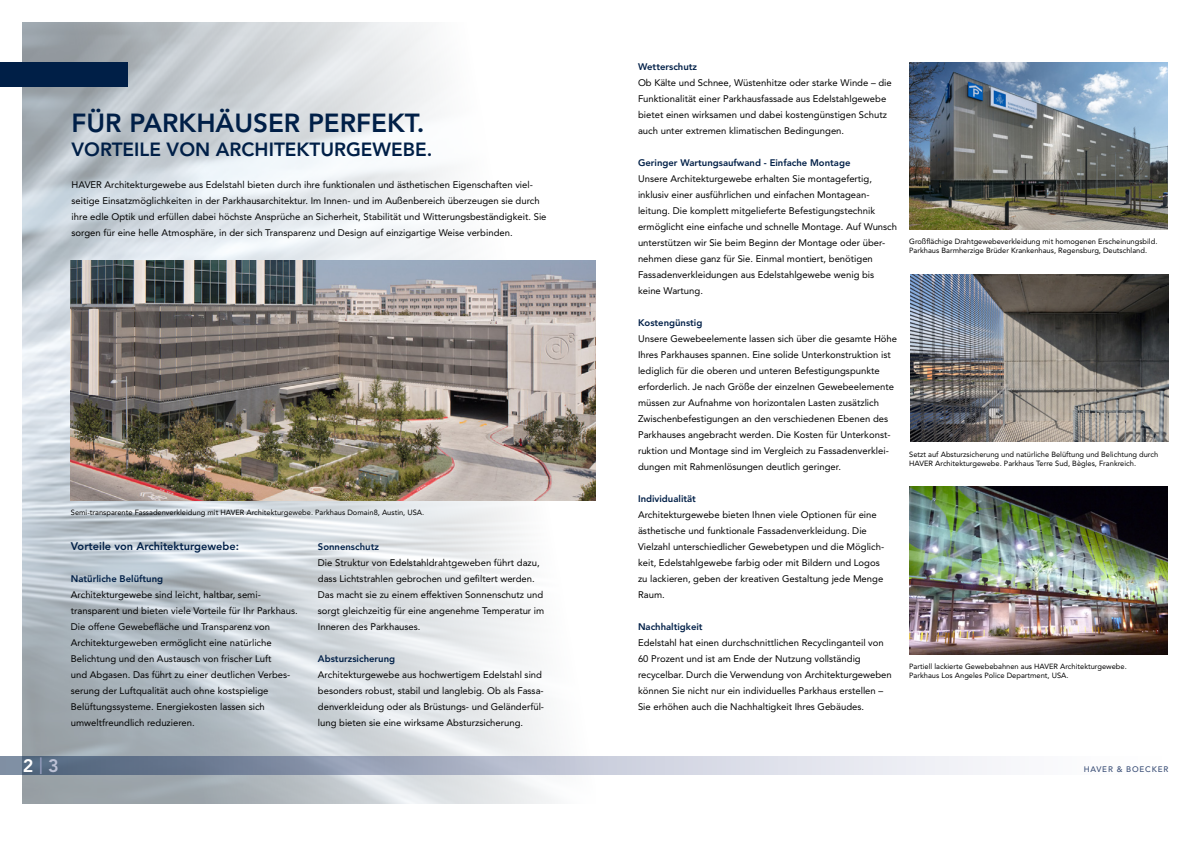
<style>
.page{position:relative;width:1191px;height:842px;background:#fff}
.page>*{position:absolute;margin:0;border:0;box-sizing:border-box;transform-origin:0 0}
.t1{font:800 26px "Avenir LT Std";color:#001f47}
.t2{font:800 19px "Avenir LT Std";color:#001f47}
.t3{font:800 18px "Avenir LT Std";color:#fff}
.t4{font:800 11px "Avenir LT Std";color:#001f47}
.t5{font:9.5px/16px "Avenir LT Std";color:#000}
.t6{font:800 9.5px "Avenir LT Std";color:#001f47}
.t7{font:500 8px "Avenir LT Std";letter-spacing:.1em;color:#3a4e76}
.t8{font:7.5px/9px "Avenir LT Std";color:#000}
.s1{color:#bdc2d6}
</style>
<div class="page">
<img style="left:23px;top:23px;width:572px;height:781px">
<svg style="left:0;top:757px;width:992px;height:17px;background:#abb3c3"></svg>
<svg style="left:40px;top:757px;width:2px;height:17px"></svg>
<img style="left:71px;top:261px;width:524px;height:240px">
<div style="left:0;top:62px;width:128px;height:25px;background:#001f47"></div>
<img style="left:909px;top:487px;width:258px;height:167px">
<img style="left:909px;top:62px;width:258px;height:168px">
<img style="left:910px;top:274px;width:258px;height:168px">
<h1 class="t1" style="left:72px;top:107px;width:354px">FÜR PARKHÄUSER PERFEKT.</h1>
<h2 class="t2" style="left:72px;top:138px;width:362px">VORTEILE VON ARCHITEKTURGEWEBE.</h2>
<p class="t5" style="left:72px;top:176px;width:476px">HAVER Architekturgewebe aus Edelstahl bieten durch ihre funktionalen und ästhetischen Eigenschaften viel&shy;seitige Einsatzmöglichkeiten in der Parkhausarchitektur. Im Innen- und im Außenbereich überzeugen sie durch ihre edle Optik und erfüllen dabei höchste Ansprüche an Sicherheit, Stabilität und Witterungsbeständigkeit. Sie sorgen für eine helle Atmosphäre, in der sich Transparenz und Design auf einzigartige Weise verbinden.</p>
<p class="t8" style="left:71px;top:508px;width:355px">Semi-transparente Fassadenverkleidung mit HAVER Architekturgewebe. Parkhaus Domain8, Austin, USA.</p>
<p class="t4" style="left:71px;top:540px;width:170px">Vorteile von Architekturgewebe:</p>
<p class="t6" style="left:71px;top:573px;width:94px">Natürliche Belüftung</p>
<p class="t5" style="left:71px;top:587px;width:228px">Architekturgewebe sind leicht, haltbar, semi&shy;transparent und bieten viele Vorteile für Ihr Parkhaus.<br>Die offene Gewebefläche und Transparenz von Architekturgeweben ermöglicht eine natürliche Belichtung und den Austausch von frischer Luft<br>und Abgasen. Das führt zu einer deutlichen Verbes&shy;serung der Luftqualität auch ohne kostspielige Belüftungssysteme. Energiekosten lassen sich umweltfreundlich reduzieren.</p>
<p class="t6" style="left:318px;top:541px;width:63px">Sonnenschutz</p>
<p class="t5" style="left:318px;top:555px;width:228px">Die Struktur von Edelstahldrahtgeweben führt dazu, dass Lichtstrahlen gebrochen und gefiltert werden.<br>Das macht sie zu einem effektiven Sonnenschutz und sorgt gleichzeitig für eine angenehme Temperatur im Inneren des Parkhauses.</p>
<p class="t6" style="left:318px;top:653px;width:79px">Absturzsicherung</p>
<p class="t5" style="left:318px;top:667px;width:228px">Architekturgewebe aus hochwertigem Edelstahl sind besonders robust, stabil und langlebig. Ob als Fassa&shy;denverkleidung oder als Brüstungs- und Geländerfül&shy;lung bieten sie eine wirksame Absturzsicherung.</p>
<p class="t6" style="left:638px;top:61px;width:61px">Wetterschutz</p>
<p class="t5" style="left:638px;top:75px;width:255px">Ob Kälte und Schnee, Wüstenhitze oder starke Winde – die Funktionalität einer Parkhausfassade aus Edelstahlgewebe bietet einen wirksamen und dabei kostengünstigen Schutz auch unter extremen klimatischen Bedingungen.</p>
<p class="t6" style="left:638px;top:157px;width:214px">Geringer Wartungsaufwand - Einfache Montage</p>
<p class="t5" style="left:638px;top:171px;width:261px">Unsere Architekturgewebe erhalten Sie montagefertig, inklusiv einer ausführlichen und einfachen Montagean&shy;leitung. Die komplett mitgelieferte Befestigungstechnik ermöglicht eine einfache und schnelle Montage. Auf Wunsch unterstützen wir Sie beim Beginn der Montage oder über&shy;nehmen diese ganz für Sie. Einmal montiert, benötigen Fassadenverkleidungen aus Edelstahlgewebe wenig bis keine Wartung.</p>
<p class="t6" style="left:638px;top:317px;width:66px">Kostengünstig</p>
<p class="t5" style="left:638px;top:331px;width:261px">Unsere Gewebeelemente lassen sich über die gesamte Höhe Ihres Parkhauses spannen. Eine solide Unterkonstruktion ist lediglich für die oberen und unteren Befestigungspunkte erforderlich. Je nach Größe der einzelnen Gewebeelemente müssen zur Aufnahme von horizontalen Lasten zusätzlich Zwischenbefestigungen an den verschiedenen Ebenen des Parkhauses angebracht werden. Die Kosten für Unterkonst&shy;ruktion und Montage sind im Vergleich zu Fassadenverklei&shy;dungen mit Rahmenlösungen deutlich geringer.</p>
<p class="t6" style="left:638px;top:493px;width:59px">Individualität</p>
<p class="t5" style="left:638px;top:507px;width:248px">Architekturgewebe bieten Ihnen viele Optionen für eine ästhetische und funktionale Fassadenverkleidung. Die Vielzahl unterschiedlicher Gewebetypen und die Möglich&shy;keit, Edelstahlgewebe farbig oder mit Bildern und Logos zu lackieren, geben der kreativen Gestaltung jede Menge Raum.</p>
<p class="t6" style="left:638px;top:621px;width:66px">Nachhaltigkeit</p>
<p class="t5" style="left:638px;top:635px;width:255px">Edelstahl hat einen durchschnittlichen Recyclinganteil von 60 Prozent und ist am Ende der Nutzung vollständig recycelbar. Durch die Verwendung von Architekturgeweben können Sie nicht nur ein individuelles Parkhaus erstellen – Sie erhöhen auch die Nachhaltigkeit Ihres Gebäudes.</p>
<p class="t8" style="left:909px;top:237px;width:250px">Großflächige Drahtgewebeverkleidung mit homogenen Erscheinungsbild.<br>Parkhaus Barmherzige Brüder Krankenhaus, Regensburg, Deutschland.</p>
<p class="t8" style="left:909px;top:450px;width:250px">Setzt auf Absturzsicherung und natürliche Belüftung und Belichtung durch<br>HAVER Architekturgewebe. Parkhaus Terre Sud, Bègles, Frankreich.</p>
<p class="t8" style="left:909px;top:662px;width:219px">Partiell lackierte Gewebebahnen aus HAVER Architekturgewebe.<br>Parkhaus Los Angeles Police Department, USA.</p>
<h3 class="t3" style="left:23px;top:755px;width:38px">2 <span class="s1">3</span></h3>
<p class="t7" style="left:1083px;top:764px;width:86px">HAVER &amp; BOECKER</p>
</div>
